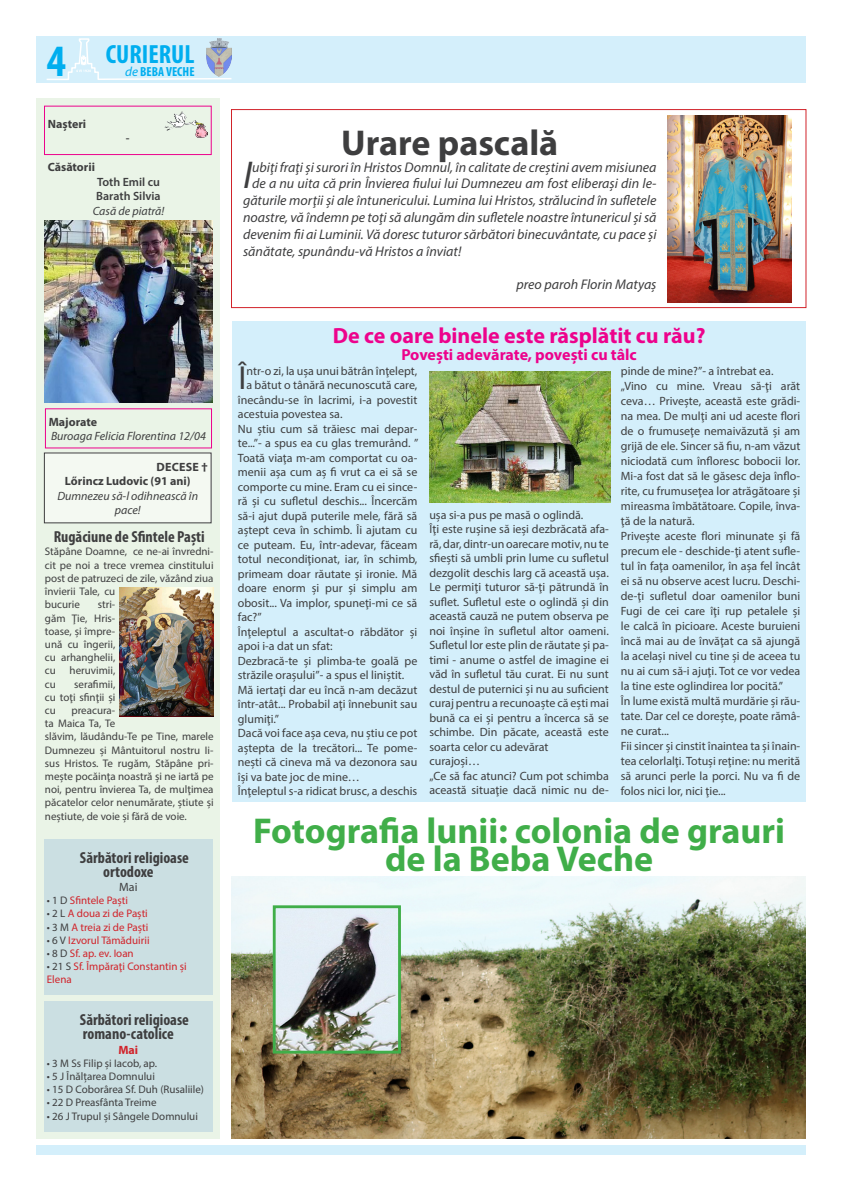
<style>
.page{position:relative;width:842px;height:1191px;background:#fff}
.page>*{position:absolute;margin:0;border:0;box-sizing:border-box;transform-origin:0 0}
.t1{font:700 condensed 45px "Myriad Pro";color:#00aeef}
.t2{font:italic 38.9px "Myriad Pro";color:#3e3e3f}
.t3{font:700 36px/28px "Myriad Pro";color:#40ae49;text-align:center}
.t4{font:700 36px "Myriad Pro";color:#3e3e3f}
.t5{font:33.4px "Myriad Pro";color:#3e3e3f}
.t6{font:700 condensed 26.4px "Myriad Pro";color:#00aeef}
.t7{font:700 22px "Myriad Pro";color:#ed028c}
.t8{font:700 condensed 16px "Myriad Pro";color:#3e3e3f}
.t9{font:700 16px "Myriad Pro";color:#ed028c}
.t10{font:italic 14px "Myriad Pro";color:#3e3e3f}
.t11{font:700 condensed 13.2px "Myriad Pro";color:#00aeef}
.t12{font:12px/14.5px "Myriad Pro";color:#3e3e3f;text-align:justify}
.t13{font:italic 12px/14.4px "Myriad Pro";color:#3e3e3f;text-align:center}
.t14{font:700 12px "Myriad Pro";color:#3e3e3f}
.t15{font:600 12px "Myriad Pro";color:#3e3e3f}
.t16{font:700 12px "Myriad Pro";color:#d1232a}
.t17{font:11px/13.2px "Myriad Pro";color:#3e3e3f}
.t18{font:11px/13.2px "Myriad Pro";color:#d1232a}
.t19{font:700 3.8px "Myriad Pro";color:#fff}
.s1{font-weight:400;font-style:italic;font-stretch:normal}
.s2{color:#3e3e3f}
</style>
<div class="page">
<div style="left:231px;top:109px;width:575px;height:199px;border:1px solid #d1232a"></div>
<div style="left:36px;top:98px;width:183px;height:1040px;background:#eaf4e7"></div>
<div style="left:36px;top:36px;width:770px;height:46px;background:#d4effb"></div>
<svg style="left:46px;top:38px;width:186px;height:42px"></svg>
<div style="left:36px;top:1145px;width:770px;height:10px;background:#d4effb"></div>
<div style="left:44px;top:453px;width:167px;height:70px;background:#f4f9f2"></div>
<div style="left:44px;top:839px;width:169px;height:155px;background:#cbdfe2"></div>
<div style="left:44px;top:1001px;width:169px;height:130px;background:#cbdfe2"></div>
<div style="left:232px;top:321px;width:574px;height:480px;background:#d4effb"></div>
<img style="left:206px;top:38px;width:25px;height:39px">
<img style="left:164px;top:112px;width:43px;height:25px">
<div style="left:44px;top:106px;width:168px;height:49px;border:1px solid #ed028c"></div>
<img style="left:429px;top:372px;width:182px;height:130px">
<img style="left:119px;top:588px;width:94px;height:128px">
<img style="left:231px;top:876px;width:575px;height:262px">
<img style="left:277px;top:909px;width:120px;height:140px">
<div style="left:273px;top:905px;width:128px;height:148px;border:3px solid #40ae49"></div>
<img style="left:45px;top:220px;width:168px;height:182px">
<img style="left:667px;top:116px;width:125px;height:187px">
<p class="t1" style="left:47px;top:33px;width:21px">4</p>
<p class="t19" style="left:76px;top:68px;width:17px">4 VI 1920</p>
<p class="t6" style="left:106px;top:38px;width:90px">CURIERUL</p>
<p class="t11" style="left:125px;top:64px;width:71px"><span class="s1">de</span> BEBA VECHE</p>
<p class="t14" style="left:48px;top:116px;width:40px">Naşteri</p>
<p class="t14" style="left:48px;top:159px;width:49px">Căsătorii</p>
<p class="t15" style="left:126px;top:130px;width:5px">-</p>
<p class="t15" style="left:97px;top:174px;width:64px">Toth Emil cu</p>
<p class="t15" style="left:96px;top:188px;width:66px">Barath Silvia</p>
<p class="t13" style="left:93px;top:203px;width:73px">Casă de piatră!</p>
<p class="t14" style="left:49px;top:414px;width:50px">Majorate</p>
<p class="t13" style="left:51px;top:429px;width:156px">Buroaga Felicia Florentina 12/04</p>
<p class="t14" style="left:157px;top:459px;width:53px">DECESE †</p>
<p class="t14" style="left:65px;top:473px;width:127px">Lőrincz Ludovic (91 ani)</p>
<p class="t13" style="left:57px;top:488px;width:142px">Dumnezeu să-l odihnească în pace!</p>
<p class="t8" style="left:54px;top:527px;width:153px">Rugăciune de Sfintele Paști</p>
<p class="t17" style="left:45px;top:545px;width:170px">Stăpâne Doamne, ce ne‑ai învredni&shy;cit pe noi a trece vremea cinstitului post de patruzeci de zile, văzând ziua învierii Tale, cu<br>bucurie</p>
<p class="t17" style="left:45px;top:598px;width:72px;text-align:justify;text-indent:53px">stri&shy;găm Ţie, Hris&shy;toase, şi împre&shy;ună cu îngerii, cu arhanghelii, cu heruvimii, cu</p>
<p class="t17" style="left:45px;top:677px;width:72px;text-align:justify;text-indent:29px">serafimii, cu toţi sfinţii şi cu</p>
<p class="t17" style="left:45px;top:703px;width:170px;text-indent:27px">preacura-<br>ta Maica Ta, Te<br>slăvim, lăudându‑Te pe Tine, marele<br>Dumnezeu şi Mântuitorul nostru Ii&shy;sus Hristos. Te rugăm, Stăpâne pri&shy;meşte pocăinţa noastră şi ne iartă pe noi, pentru învierea Ta, de mulţimea păcatelor celor nenumărate, ştiute şi neştiute, de voie şi fără de voie.</p>
<p class="t8" style="left:80px;top:847px;width:111px">Sărbători religioase</p>
<p class="t8" style="left:103px;top:861px;width:52px">ortodoxe</p>
<p class="t12" style="left:119px;top:879px;width:20px">Mai</p>
<p class="t18" style="left:47px;top:893px;width:83px"><span class="s2">• 1 D</span> Sfintele Paști</p>
<p class="t18" style="left:47px;top:907px;width:103px"><span class="s2">• 2 L</span> A doua zi de Paști</p>
<p class="t18" style="left:47px;top:920px;width:103px"><span class="s2">• 3 M</span> A treia zi de Paști</p>
<p class="t18" style="left:47px;top:933px;width:104px"><span class="s2">• 6 V</span> Izvorul Tămăduirii</p>
<p class="t18" style="left:47px;top:946px;width:88px"><span class="s2">• 8 D</span> Sf. ap. ev. Ioan</p>
<p class="t18" style="left:47px;top:959px;width:141px"><span class="s2">• 21 S</span> Sf. Împăraţi Constantin şi<br>Elena</p>
<p class="t8" style="left:80px;top:1009px;width:111px">Sărbători religioase</p>
<p class="t8" style="left:83px;top:1023px;width:92px">romano-catolice</p>
<p class="t16" style="left:118px;top:1041px;width:21px">Mai</p>
<p class="t17" style="left:47px;top:1056px;width:112px">• 3 M Ss Filip și Iacob, ap.</p>
<p class="t17" style="left:47px;top:1069px;width:110px">• 5 J Înălțarea Domnului</p>
<p class="t17" style="left:47px;top:1082px;width:159px">• 15 D Coborârea Sf. Duh (Rusaliile)</p>
<p class="t17" style="left:47px;top:1095px;width:111px">• 22 D Preasfânta Treime</p>
<p class="t17" style="left:47px;top:1109px;width:153px">• 26 J Trupul și Sângele Domnului</p>
<p class="t4" style="left:341px;top:119px;width:218px">Urare pascală</p>
<p class="t2" style="left:243px;top:151px;width:11px">I</p>
<p class="t10" style="left:252px;top:158px;width:406px">ubiţi fraţi şi surori în Hristos Domnul, în calitate de creştini avem misiunea</p>
<p class="t10" style="left:252px;top:175px;width:406px">de a nu uita că prin Învierea fiului lui Dumnezeu am fost eliberaşi din le-</p>
<p class="t10" style="left:243px;top:192px;width:415px">găturile morţii şi ale întunericului. Lumina lui Hristos, strălucind în sufletele</p>
<p class="t10" style="left:243px;top:209px;width:415px">noastre, vă îndemn pe toţi să alungăm din sufletele noastre întunericul şi să</p>
<p class="t10" style="left:243px;top:225px;width:415px">devenim fii ai Luminii. Vă doresc tuturor sărbători binecuvântate, cu pace şi</p>
<p class="t10" style="left:243px;top:242px;width:220px">sănătate, spunându-vă Hristos a înviat!</p>
<p class="t10" style="left:516px;top:276px;width:141px">preo paroh Florin Matyaș</p>
<p class="t7" style="left:333px;top:321px;width:374px">De ce oare binele este răsplătit cu rău?</p>
<p class="t9" style="left:401px;top:344px;width:237px">Poveşti adevărate, poveşti cu tâlc</p>
<p class="t5" style="left:238px;top:357px;width:9px">Î</p>
<p class="t12" style="left:246px;top:363px;width:172px">ntr-o zi, la uşa unui bătrân înţelept,</p>
<p class="t12" style="left:621px;top:363px;width:154px">pinde de mine?”- a întrebat ea.</p>
<p class="t12" style="left:621px;top:378px;width:181px;line-height:15px">„Vino cu mine. Vreau să-ţi arăt ceva… Priveşte, această este grădi&shy;na mea. De mulţi ani ud aceste flori de o frumuseţe nemaivăzută şi am grijă de ele. Sincer să fiu, n-am văzut niciodată cum înfloresc bobocii lor.<br>Mi-a fost dat să le găsesc deja înflo&shy;rite, cu frumuseţea lor atrăgătoare şi mireasma îmbătătoare. Copile, înva&shy;ţă de la natură.</p>
<p class="t12" style="left:621px;top:528px;width:181px;line-height:15px">Priveşte aceste flori minunate şi fă precum ele - deschide-ţi atent sufle&shy;tul în faţa oamenilor, în aşa fel încât ei să nu observe acest lucru. Deschi&shy;de-ţi sufletul doar oamenilor buni Fugi de cei care îţi rup petalele şi le calcă în picioare. Aceste buruieni încă mai au de învăţat ca să ajungă la acelaşi nivel cu tine şi de aceea tu nu ai cum să-i ajuţi. Tot ce vor vedea la tine este oglindirea lor pocită.”</p>
<p class="t12" style="left:621px;top:693px;width:181px;line-height:15px">În lume există multă murdărie şi rău&shy;tate. Dar cel ce doreşte, poate rămâ&shy;ne curat...</p>
<p class="t12" style="left:621px;top:738px;width:181px;line-height:15px">Fii sincer şi cinstit înaintea ta şi înain&shy;tea celorlalţi. Totuşi reţine: nu merită să arunci perle la porci. Nu va fi de folos nici lor, nici ţie...</p>
<p class="t12" style="left:246px;top:378px;width:172px">a bătut o tânără necunoscută care,</p>
<p class="t12" style="left:238px;top:392px;width:181px">înecându-se în lacrimi, i-a povestit</p>
<p class="t12" style="left:238px;top:407px;width:106px">acestuia povestea sa.</p>
<p class="t12" style="left:238px;top:421px;width:182px">Nu ştiu cum să trăiesc mai depar&shy;te...”- a spus ea cu glas tremurând. ” Toată viaţa m-am comportat cu oa&shy;menii aşa cum aş fi vrut ca ei să se comporte cu mine. Eram cu ei since&shy;ră şi cu sufletul deschis... Încercăm să-i ajut după puterile mele, fără să aştept ceva în schimb. Îi ajutam cu ce puteam. Eu, într-adevar, făceam totul necondiţionat, iar, în schimb, primeam doar răutate şi ironie. Mă doare enorm şi pur şi simplu am obosit... Va implor, spuneţi-mi ce să fac?”</p>
<p class="t12" style="left:238px;top:624px;width:181px">Înţeleptul a ascultat-o răbdător şi apoi i-a dat un sfat:</p>
<p class="t12" style="left:238px;top:653px;width:181px">Dezbracă-te şi plimba-te goală pe străzile oraşului”- a spus el liniştit.</p>
<p class="t12" style="left:238px;top:682px;width:181px">Mă iertaţi dar eu încă n-am decăzut într-atât... Probabil aţi înnebunit sau glumiţi.”</p>
<p class="t12" style="left:238px;top:726px;width:181px">Dacă voi face aşa ceva, nu ştiu ce pot aştepta de la trecători... Te pome&shy;neşti că cineva mă va dezonora sau îşi va bate joc de mine…</p>
<p class="t12" style="left:238px;top:784px;width:181px">Înţeleptul s-a ridicat brusc, a deschis</p>
<p class="t12" style="left:429px;top:507px;width:156px">uşa si-a pus pe masă o oglindă.</p>
<p class="t12" style="left:429px;top:522px;width:181px">Îţi este ruşine să ieşi dezbrăcată afa&shy;ră, dar, dintr-un oarecare motiv, nu te sfieşti să umbli prin lume cu sufletul dezgolit deschis larg că această uşa.<br>Le permiţi tuturor să-ţi pătrundă în suflet. Sufletul este o oglindă şi din această cauză ne putem observa pe noi înşine în sufletul altor oameni.<br>Sufletul lor este plin de răutate şi pa&shy;timi - anume o astfel de imagine ei văd în sufletul tău curat. Ei nu sunt destul de puternici şi nu au suficient curaj pentru a recunoaşte că eşti mai bună ca ei şi pentru a încerca să se schimbe. Din păcate, această este soarta celor cu adevărat</p>
<p class="t12" style="left:429px;top:754px;width:52px">curajoşi…</p>
<p class="t12" style="left:429px;top:768px;width:181px">„Ce să fac atunci? Cum pot schimba această situaţie dacă nimic nu de-</p>
<p class="t3" style="left:253px;top:815px;width:534px">Fotografia lunii: colonia de grauri de la Beba Veche</p>
</div>
